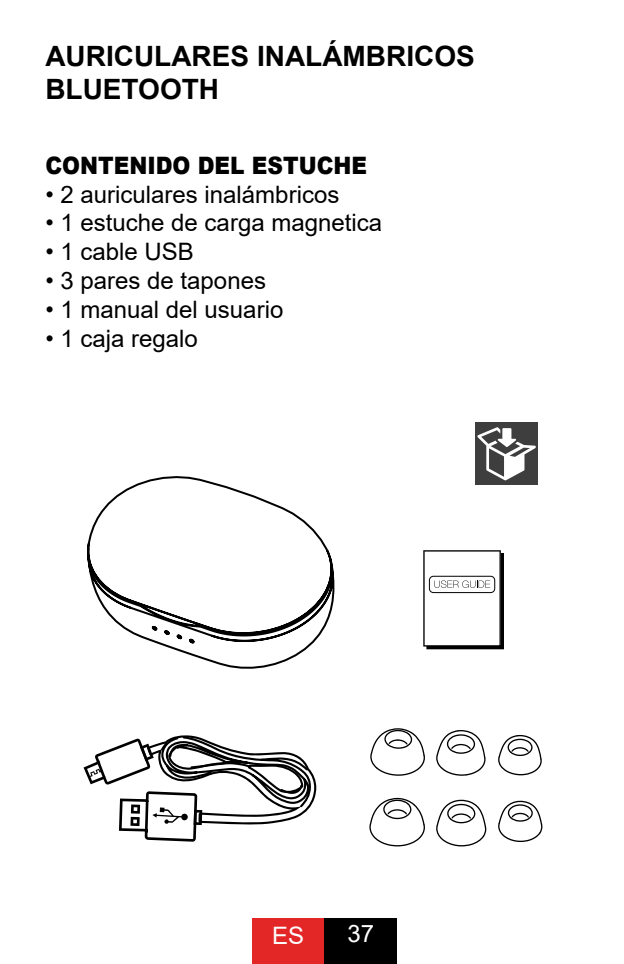
<style>
.page{position:relative;width:624px;height:964px;background:#fff}
.page>*{position:absolute;margin:0;border:0;box-sizing:border-box;transform-origin:0 0}
.t1{font:700 28px/33.6px "Arial";color:#000}
.t2{font:24px "Arial";color:#000}
.t3{font:900 24px "Arial";color:#000;scale:.9 1}
.t4{font:24px "Arial";color:#fff}
</style>
<div class="page">
<div style="left:252px;top:918px;width:72px;height:45px;background:#e32726"></div>
<div style="left:324px;top:918px;width:73px;height:45px;background:#000"></div>
<svg style="left:84px;top:735px;width:232px;height:107px"></svg>
<svg style="left:370px;top:728px;width:55px;height:48px"></svg>
<svg style="left:369px;top:798px;width:56px;height:48px"></svg>
<svg style="left:436px;top:800px;width:50px;height:46px"></svg>
<svg style="left:436px;top:730px;width:49px;height:46px"></svg>
<svg style="left:498px;top:801px;width:44px;height:41px"></svg>
<svg style="left:498px;top:735px;width:43px;height:40px"></svg>
<svg style="left:87px;top:476px;width:248px;height:193px"></svg>
<div style="left:475px;top:423px;width:62px;height:62px;background:#3e3e3f"></div>
<svg style="left:477px;top:427px;width:59px;height:53px"></svg>
<svg style="left:423px;top:550px;width:81px;height:99px"></svg>
<div style="left:429px;top:576px;width:66px;height:17px;border:1px solid #000;border-radius:4px"></div>
<p class="t1" style="left:45px;top:39px;width:431px">AURICULARES INALÁMBRICOS<br>BLUETOOTH</p>
<p class="t3" style="left:45px;top:148px;width:359px">CONTENIDO DEL ESTUCHE</p>
<p class="t2" style="left:45px;top:178px;width:295px">• 2 auriculares inalámbricos</p>
<p class="t2" style="left:45px;top:206px;width:338px">• 1 estuche de carga magnetica</p>
<p class="t2" style="left:45px;top:235px;width:150px">• 1 cable USB</p>
<p class="t2" style="left:45px;top:264px;width:222px">• 3 pares de tapones</p>
<p class="t2" style="left:45px;top:293px;width:239px">• 1 manual del usuario</p>
<p class="t2" style="left:45px;top:322px;width:154px">• 1 caja regalo</p>
<p class="t4" style="left:272px;top:919px;width:34px">ES</p>
<p class="t4" style="left:347px;top:917px;width:28px">37</p>
</div>
